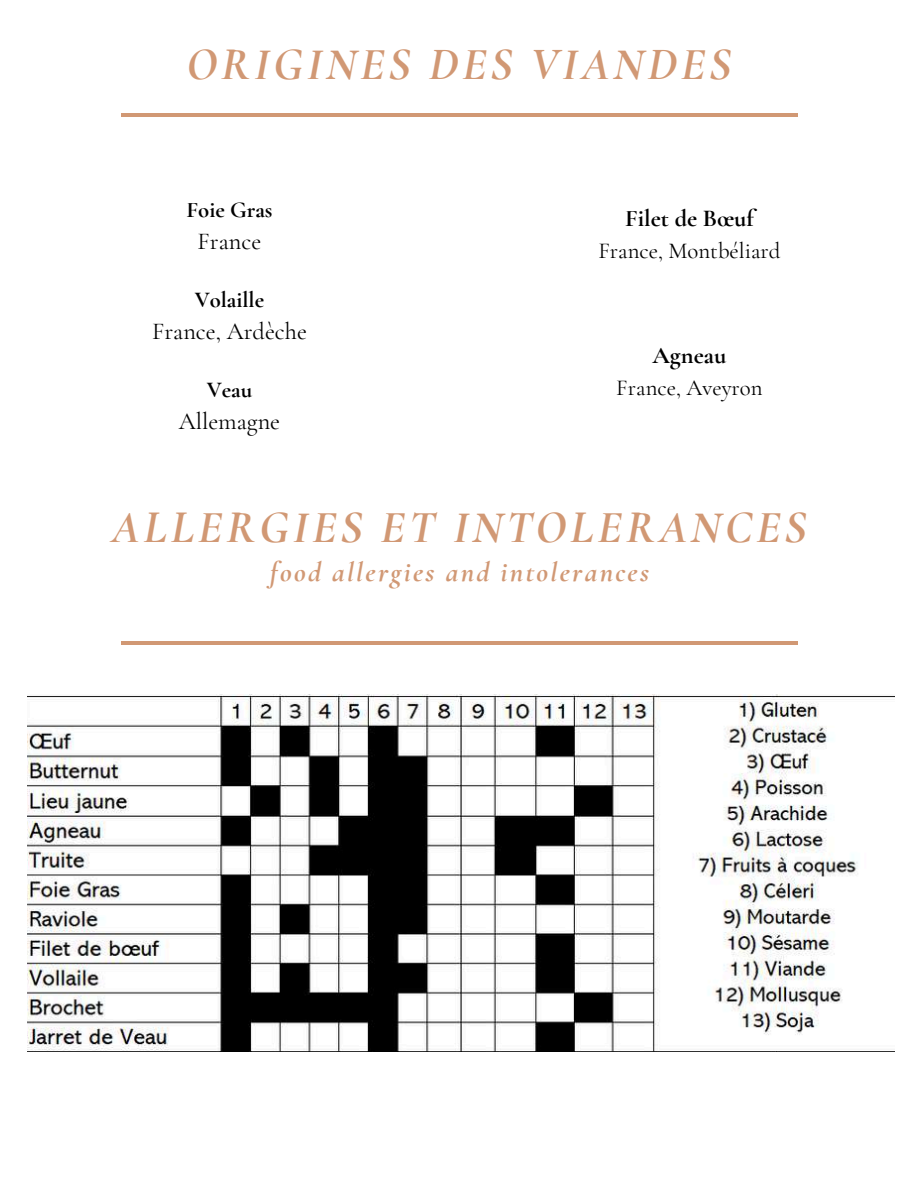
<style>
.page{position:relative;width:918px;height:1188px;background:#fff}
.page>*{position:absolute;margin:0;border:0;box-sizing:border-box;transform-origin:0 0}
.t1{font:italic 700 46.5px "Cormorant Garamond";letter-spacing:.08em;color:#d19874}
.t2{font:italic 700 28.5px "Cormorant Garamond";letter-spacing:.08em;color:#d19874}
.t3{font:24.3px "Cormorant Garamond";color:#000}
.t4{font:700 24.3px "Cormorant Garamond";color:#000}
.t5{font:22.8px "Cormorant Garamond";color:#000}
.t6{font:700 22.8px "Cormorant Garamond";color:#000}
</style>
<div class="page">
<hr style="left:121px;top:113px;width:676px;height:4px;background:#d19874">
<hr style="left:121px;top:641px;width:676px;height:3px;background:#d19874">
<img style="left:27px;top:695px;width:867px;height:356px">
<p class="t1" style="left:187px;top:36px;width:546px">ORIGINES DES VIANDES</p>
<p class="t6" style="left:186px;top:196px;width:88px">Foie Gras</p>
<p class="t3" style="left:198px;top:227px;width:65px">France</p>
<p class="t6" style="left:195px;top:286px;width:71px">Volaille</p>
<p class="t3" style="left:152px;top:317px;width:156px">France, Ardèche</p>
<p class="t6" style="left:207px;top:376px;width:47px">Veau</p>
<p class="t3" style="left:179px;top:407px;width:103px">Allemagne</p>
<p class="t4" style="left:625px;top:203px;width:130px">Filet de Bœuf</p>
<p class="t5" style="left:598px;top:237px;width:184px">France, Montbéliard</p>
<p class="t4" style="left:653px;top:340px;width:75px">Agneau</p>
<p class="t5" style="left:616px;top:374px;width:148px">France, Aveyron</p>
<p class="t1" style="left:112px;top:499px;width:696px">ALLERGIES ET INTOLERANCES</p>
<p class="t2" style="left:270px;top:555px;width:380px">food allergies and intolerances</p>
</div>
